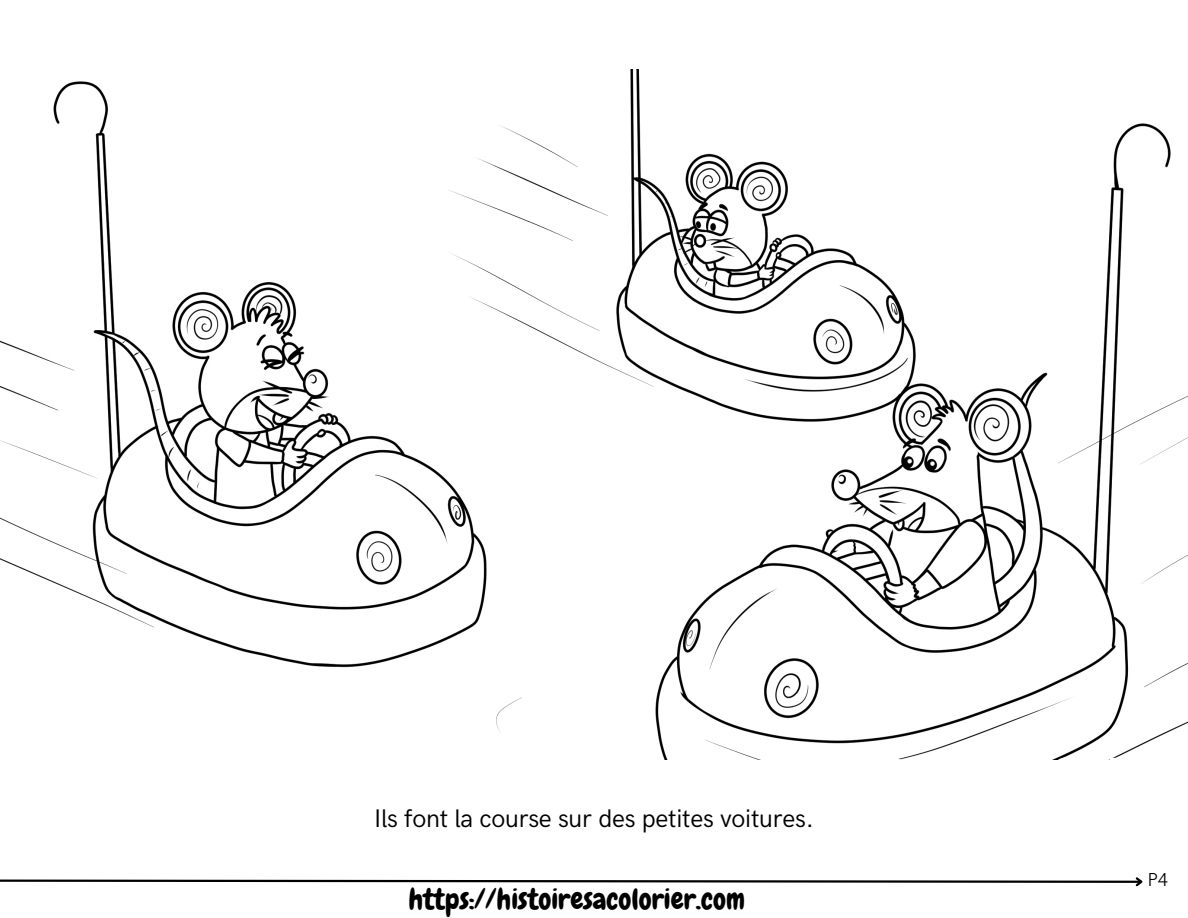
<style>
.page{position:relative;width:1188px;height:918px;background:#fff}
.page>*{position:absolute;margin:0;border:0;box-sizing:border-box;transform-origin:0 0}
.t1{font:28.95px "Chewy";color:#000}
.t2{font:25.5px "HK Grotesk";letter-spacing:-.01em;color:#000}
.t3{font:300 18.9px "HK Grotesk";color:#000}
</style>
<div class="page">
<img style="left:0;top:69px;width:1188px;height:691px">
<svg style="left:0;top:877px;width:1143px;height:10px"></svg>
<p class="t2" style="left:374px;top:804px;width:441px">Ils font la course sur des petites voitures.</p>
<p class="t1" style="left:409px;top:881px;width:338px">https://histoiresacolorier.com</p>
<p class="t3" style="left:1148px;top:869px;width:22px">P4</p>
</div>
